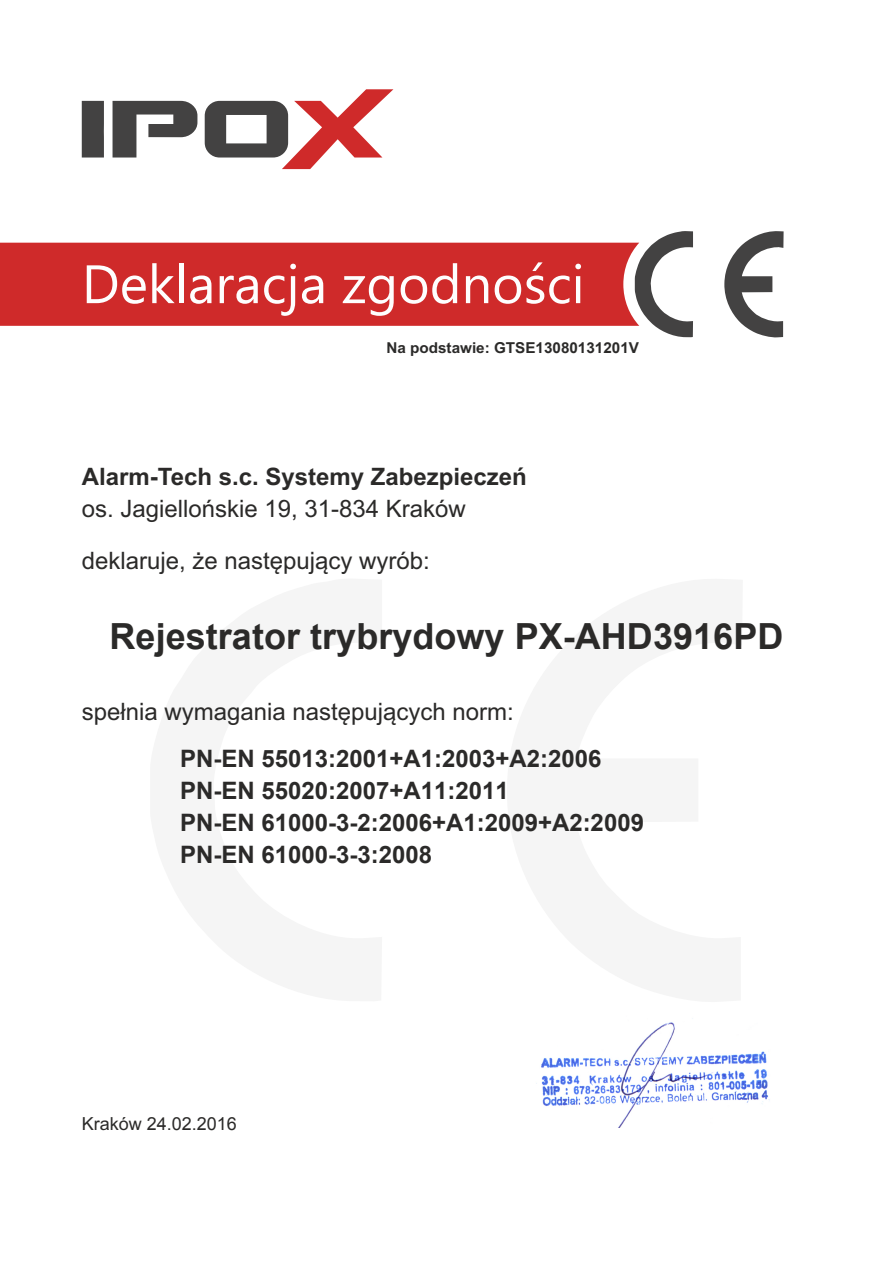
<style>
.page{position:relative;width:893px;height:1263px;background:#fff}
.page>*{position:absolute;margin:0;border:0;box-sizing:border-box;transform-origin:0 0}
.t1{font:54px "Segoe UI";color:#fefefe}
.t2{font:700 36px "Arial";color:#2b2a29}
.t3{font:700 24px/32.2px "Arial";color:#2b2a29}
.t4{font:24px/51.8px "Arial";color:#2b2a29}
.t5{font:700 24px "Arial";color:#2b2a29}
.t6{font:18px "Arial";color:#2b2a29}
.t7{font:700 15px "Arial";color:#2b2a29}
.s1{font-style:inherit}
</style>
<div class="page">
<img style="left:536px;top:1018px;width:234px;height:109px">
<div style="left:0;top:243px;width:635px;height:83px;background:#cf2a2a"></div>
<svg style="left:635px;top:231px;width:58px;height:106px"></svg>
<svg style="left:724px;top:231px;width:60px;height:107px"></svg>
<svg style="left:205px;top:89px;width:188px;height:80px"></svg>
<svg style="left:113px;top:101px;width:84px;height:57px"></svg>
<svg style="left:82px;top:101px;width:22px;height:57px"></svg>
<h1 class="t1" style="left:82px;top:264px;width:504px">Deklaracja zgodności</h1>
<p class="t7" style="left:386px;top:340px;width:254px"><span class="s1">Na podstawie:</span> GTSE13080131201V</p>
<p class="t5" style="left:82px;top:468px;width:447px">Alarm-Tech s.c. Systemy Zabezpieczeń</p>
<p class="t4" style="left:82px;top:485px;width:386px">os. Jagiellońskie 19, 31-834 Kraków deklaruje, że następujący wyrób:</p>
<h2 class="t2" style="left:110px;top:619px;width:675px">Rejestrator trybrydowy PX-AHD3916PD</h2>
<p class="t4" style="left:82px;top:688px;width:434px">spełnia wymagania następujących norm:</p>
<p class="t3" style="left:180px;top:743px;width:465px">PN-EN 55013:2001+A1:2003+A2:2006<br>PN-EN 55020:2007+A11:2011<br>PN-EN 61000-3-2:2006+A1:2009+A2:2009<br>PN-EN 61000-3-3:2008</p>
<p class="t6" style="left:82px;top:1115px;width:157px"><span class="s1">Kraków</span> 24.02.2016</p>
</div>
